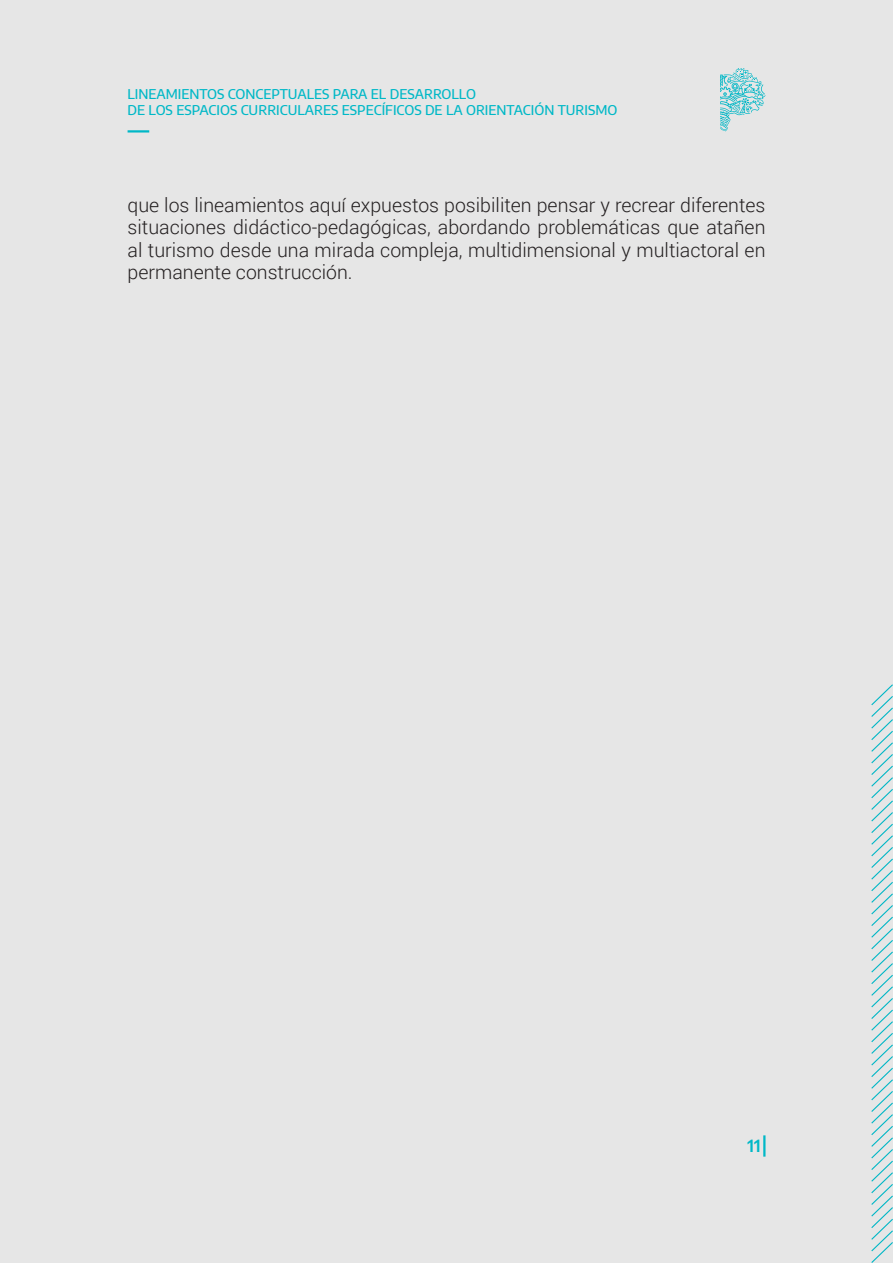
<style>
.page{position:relative;width:893px;height:1263px;background:#e6e6e6}
.page>*{position:absolute;margin:0;border:0;box-sizing:border-box;transform-origin:0 0}
.t1{font:300 19.5px/22.5px "Roboto";color:#231f20;text-align:justify}
.t2{font:600 16.5px "Encode Sans";color:#00b8c7}
.t3{font:500 13.5px/16.2px "Encode Sans";color:#00b8c7}
</style>
<div class="page">
<hr style="left:763px;top:1135px;width:2px;height:21px;background:#00b8c7">
<svg style="left:720px;top:68px;width:45px;height:63px"></svg>
<hr style="left:128px;top:130px;width:21px;height:3px;background:#00b8c7">
<svg style="left:871px;top:684px;width:22px;height:579px"></svg>
<p class="t3" style="left:128px;top:85px;width:491px">LINEAMIENTOS CONCEPTUALES PARA EL DESARROLLO<br>DE LOS ESPACIOS CURRICULARES ESPECÍFICOS DE LA ORIENTACIÓN TURISMO</p>
<p class="t1" style="left:128px;top:193px;width:639px">que los lineamientos aquí expuestos posibiliten pensar y recrear diferentes situaciones didáctico-pedagógicas, abordando problemáticas que atañen al turismo desde una mirada compleja, multidimensional y multiactoral en permanente construcción.</p>
<p class="t2" style="left:748px;top:1134px;width:15px">11</p>
</div>
